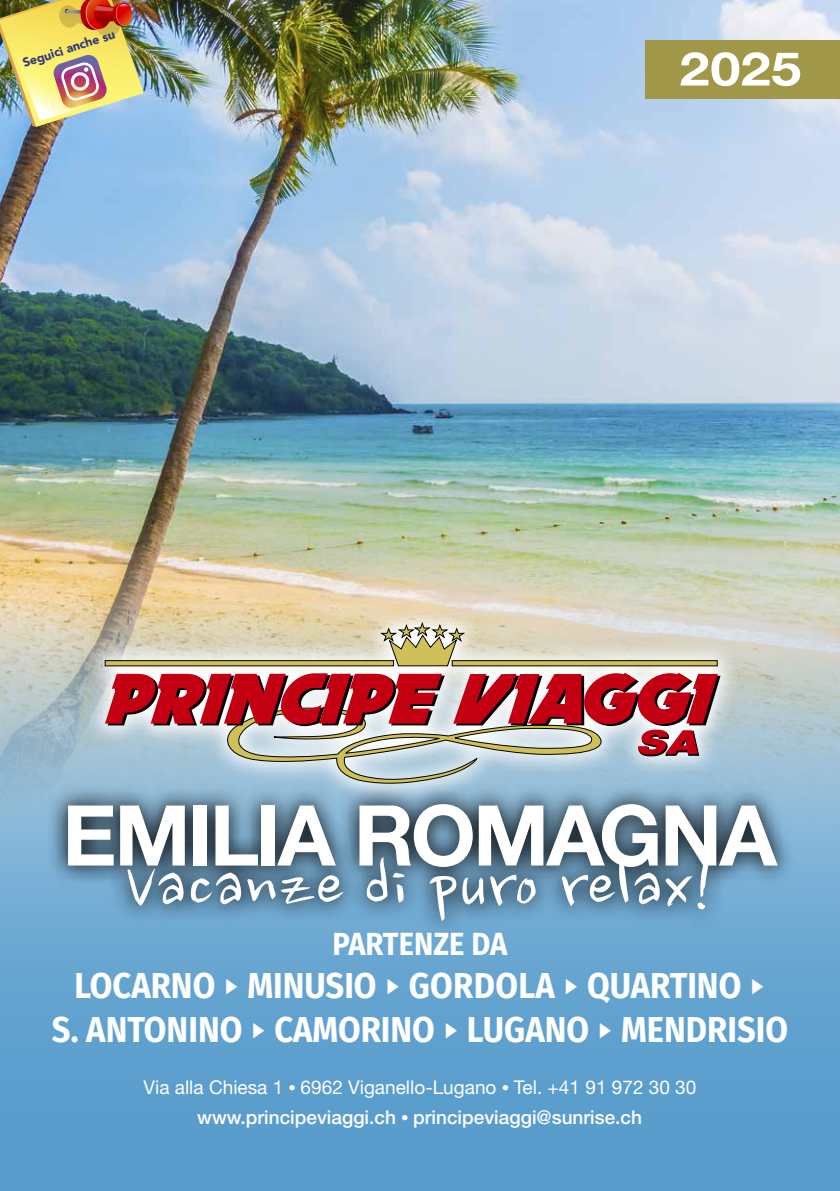
<style>
.page{position:relative;width:840px;height:1191px;background:#fff}
.page>*{position:absolute;margin:0;border:0;box-sizing:border-box;transform-origin:0 0}
.t1{font:700 84px "Helvetica Neue LT Std";letter-spacing:-.035em;color:#fff}
.t2{font:80px "Nanum Brush";letter-spacing:.015em;color:#fff}
.t3{font:700 36px/43.2px "Fira Sans";color:#fff;text-align:center;scale:.91 1}
.t4{font:700 32px "Fira Sans";color:#fff;scale:.91 1}
.t5{font:19px "Helvetica Neue LT Std";color:#fff}
.t6{font:500 19px "Helvetica Neue LT Std";color:#fff}
.t7{font:900 12.4px "Avenir";color:#2d367f}
.s1{font-size:15px}
</style>
<div class="page">
<img style="left:0;top:0;width:839px;height:136px">
<img style="left:0;top:136px;width:839px;height:1055px">
<svg style="left:84px;top:603px;width:656px;height:180px;background:#d9d4c2"></svg>
<svg style="left:381px;top:623px;width:82px;height:43px"></svg>
<svg style="left:105px;top:660px;width:288px;height:6px;background:#968c44"></svg>
<svg style="left:452px;top:660px;width:265px;height:6px;background:#968b44"></svg>
<svg style="left:105px;top:672px;width:615px;height:111px;background:#b7848b"></svg>
<svg style="left:47px;top:783px;width:749px;height:156px;background:#5d839d"></svg>
<div style="left:645px;top:40px;width:194px;height:59px;background:#a19749"></div>
<svg style="left:680px;top:52px;width:119px;height:34px"></svg>
<img style="left:0;top:0;width:144px;height:127px">
<p class="t7" style="left:20px;top:53px;width:98px;rotate:-18deg">Seguici anche su</p>
<h1 class="t1" style="left:62px;top:783px;width:715px">EMILIA ROMAGNA</h1>
<h2 class="t2" style="left:125px;top:851px;width:589px">Vacanze di puro relax!</h2>
<p class="t4" style="left:332px;top:917px;width:193px">PARTENZE DA</p>
<p class="t3" style="left:52px;top:961px;width:810px">LOCARNO ▸ MINUSIO ▸ GORDOLA ▸ QUARTINO ▸<br>S. ANTONINO ▸ CAMORINO ▸ LUGANO ▸ MENDRISIO</p>
<p class="t5" style="left:143px;top:1076px;width:554px">Via alla Chiesa 1 <span class="s1">•</span> 6962 Viganello-Lugano <span class="s1">•</span> Tel. +41 91 972 30 30</p>
<p class="t6" style="left:197px;top:1106px;width:446px">www.principeviaggi.ch <span class="s1">•</span> principeviaggi@sunrise.ch</p>
</div>
